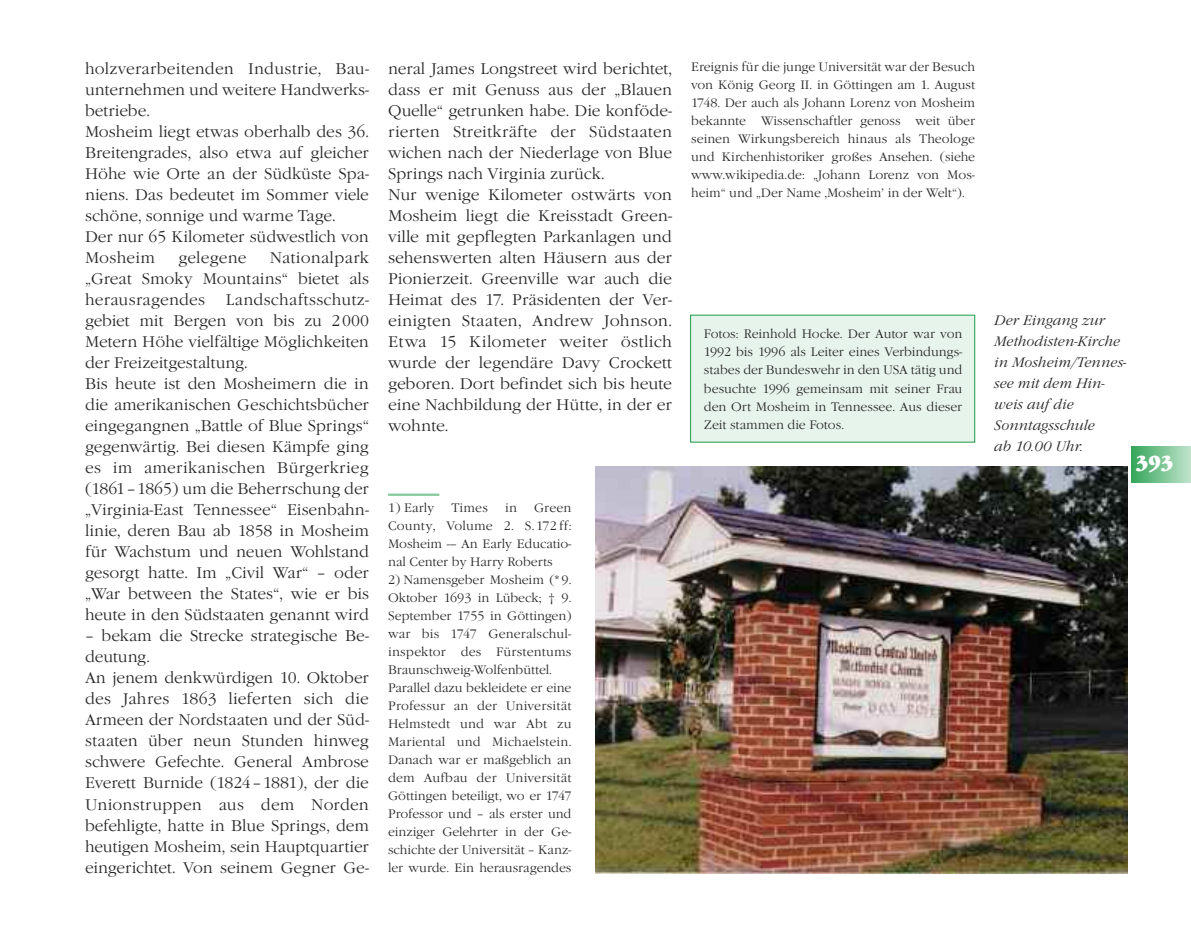
<style>
.page{position:relative;width:1191px;height:936px;background:#fff}
.page>*{position:absolute;margin:0;border:0;box-sizing:border-box;transform-origin:0 0}
.t1{font:21px "Garamond Nova Ultra";color:#fff;scale:.85 1}
.t2{font:300 16.05px/21px "Garamond Nova";color:#272627}
.t3{font:italic 300 14.25px/21px "Garamond Nova";color:#272627}
.t4{font:300 12.75px/18px "Garamond Nova";color:#272627;text-align:justify}
</style>
<div class="page">
<div style="left:691px;top:316px;width:283px;height:125px;background:#e6f4eb"></div>
<div style="left:690px;top:314px;width:285px;height:128px;border:1px solid #32a457"></div>
<div style="left:1131px;top:446px;width:60px;height:36px;background:linear-gradient(to right,#34a559,#bee2ca)"></div>
<img style="left:595px;top:466px;width:532px;height:407px">
<hr style="left:388px;top:493px;width:51px;height:3px;background:#84c89b">
<p class="t2" style="left:85px;top:58px;width:285px">holzverarbeitenden Industrie, Bau&shy;unternehmen und weitere Handwerks&shy;betriebe.<br>Mosheim liegt etwas oberhalb des 36.<br>Breitengrades, also etwa auf gleicher<br>Höhe wie Orte an der Südküste Spa&shy;niens. Das bedeutet im Sommer viele schöne, sonnige und warme Tage.<br>Der nur 65 Kilometer südwestlich von<br>Mosheim</p>
<p class="t2" style="left:85px;top:247px;width:285px;text-align:justify;text-indent:185px">Nationalpark „Great Smoky Mountains“ bietet als herausragendes</p>
<p class="t2" style="left:178px;top:247px;width:69px">gelegene</p>
<p class="t2" style="left:85px;top:289px;width:285px;text-indent:141px">Landschaftsschutz&shy;gebiet mit Bergen von bis zu 2000<br>Metern Höhe vielfältige Möglichkeiten der Freizeitgestaltung.<br>Bis heute ist den Mosheimern die in die amerikanischen Geschichtsbücher eingegangnen „Battle of Blue Springs“ gegenwärtig. Bei diesen Kämpfe ging es im amerikanischen Bürgerkrieg (1861–1865) um die Beherrschung der „Virginia-East Tennessee“ Eisenbahn&shy;linie, deren Bau ab 1858 in Mosheim für Wachstum und neuen Wohlstand gesorgt hatte. Im „Civil War“ – oder „War between the States“, wie er bis heute in den Südstaaten genannt wird</p>
<p class="t2" style="left:85px;top:625px;width:285px">– bekam die Strecke strategische Be&shy;deutung.<br>An jenem denkwürdigen 10. Oktober des Jahres 1863 lieferten sich die Armeen der Nordstaaten und der Süd&shy;staaten über neun Stunden hinweg schwere Gefechte. General Ambrose Everett Burnide (1824–1881), der die Unionstruppen aus dem Norden befehligte, hatte in Blue Springs, dem heutigen Mosheim, sein Hauptquartier eingerichtet. Von seinem Gegner Ge-</p>
<p class="t2" style="left:388px;top:58px;width:285px">neral James Longstreet wird berichtet, dass er mit Genuss aus der „Blauen Quelle“ getrunken habe. Die konföde&shy;rierten Streitkräfte der Südstaaten wichen nach der Niederlage von Blue Springs nach Virginia zurück.<br>Nur wenige Kilometer ostwärts von Mosheim liegt die Kreisstadt Green&shy;ville mit gepflegten Parkanlagen und sehenswerten alten Häusern aus der Pionierzeit. Greenville war auch die Heimat des 17. Präsidenten der Ver&shy;einigten Staaten, Andrew Johnson.<br>Etwa 15 Kilometer weiter östlich wurde der legendäre Davy Crockett geboren. Dort befindet sich bis heute eine Nachbildung der Hütte, in der er wohnte.</p>
<p class="t4" style="left:388px;top:498px;width:48px">1) Early</p>
<p class="t4" style="left:451px;top:498px;width:38px">Times</p>
<p class="t4" style="left:505px;top:498px;width:13px">in</p>
<p class="t4" style="left:388px;top:498px;width:185px;text-indent:146px">Green County, Volume 2. S.172 ff:<br>Mosheim --- An Early Educatio&shy;nal Center by Harry Roberts</p>
<p class="t4" style="left:388px;top:570px;width:185px;text-align:left">2) Namensgeber Mosheim (* 9.<br>Oktober 1693 in Lübeck; † 9.<br>September 1755 in Göttingen) war bis 1747 Generalschul&shy;inspektor des Fürstentums<br>Braunschweig-Wolfenbüttel.<br>Parallel dazu bekleidete er eine<br>Professur an der Universität<br>Helmstedt und war Abt zu<br>Mariental und Michaelstein.<br>Danach war er maßgeblich an dem Aufbau der Universität<br>Göttingen beteiligt, wo er 1747<br>Professor und – als erster und einziger Gelehrter in der Ge&shy;schichte der Universität – Kanz&shy;ler wurde. Ein herausragendes</p>
<p class="t4" style="left:691px;top:58px;width:285px">Ereignis für die junge Universität war der Besuch von König Georg II. in Göttingen am 1. August 1748. Der auch als Johann Lorenz von Mosheim bekannte Wissenschaftler genoss weit über seinen Wirkungsbereich hinaus als Theologe und Kirchenhistoriker großes Ansehen. (siehe www.wikipedia.de: „Johann Lorenz von Mos&shy;heim“ und „Der Name ,Mosheim’ in der Welt“).</p>
<p class="t4" style="left:704px;top:325px;width:260px">Fotos: Reinhold Hocke. Der Autor war von 1992 bis 1996 als Leiter eines Verbindungs&shy;stabes der Bundeswehr in den USA tätig und besuchte 1996 gemeinsam mit seiner Frau den Ort Mosheim in Tennessee. Aus dieser Zeit stammen die Fotos.</p>
<p class="t3" style="left:994px;top:310px;width:134px">Der Eingang zur<br>Methodisten-Kirche in Mosheim/Tennes&shy;see mit dem Hin&shy;weis auf die<br>Sonntagsschule<br>ab 10.00 Uhr.</p>
<h1 class="t1" style="left:1135px;top:451px;width:46px">393</h1>
</div>
